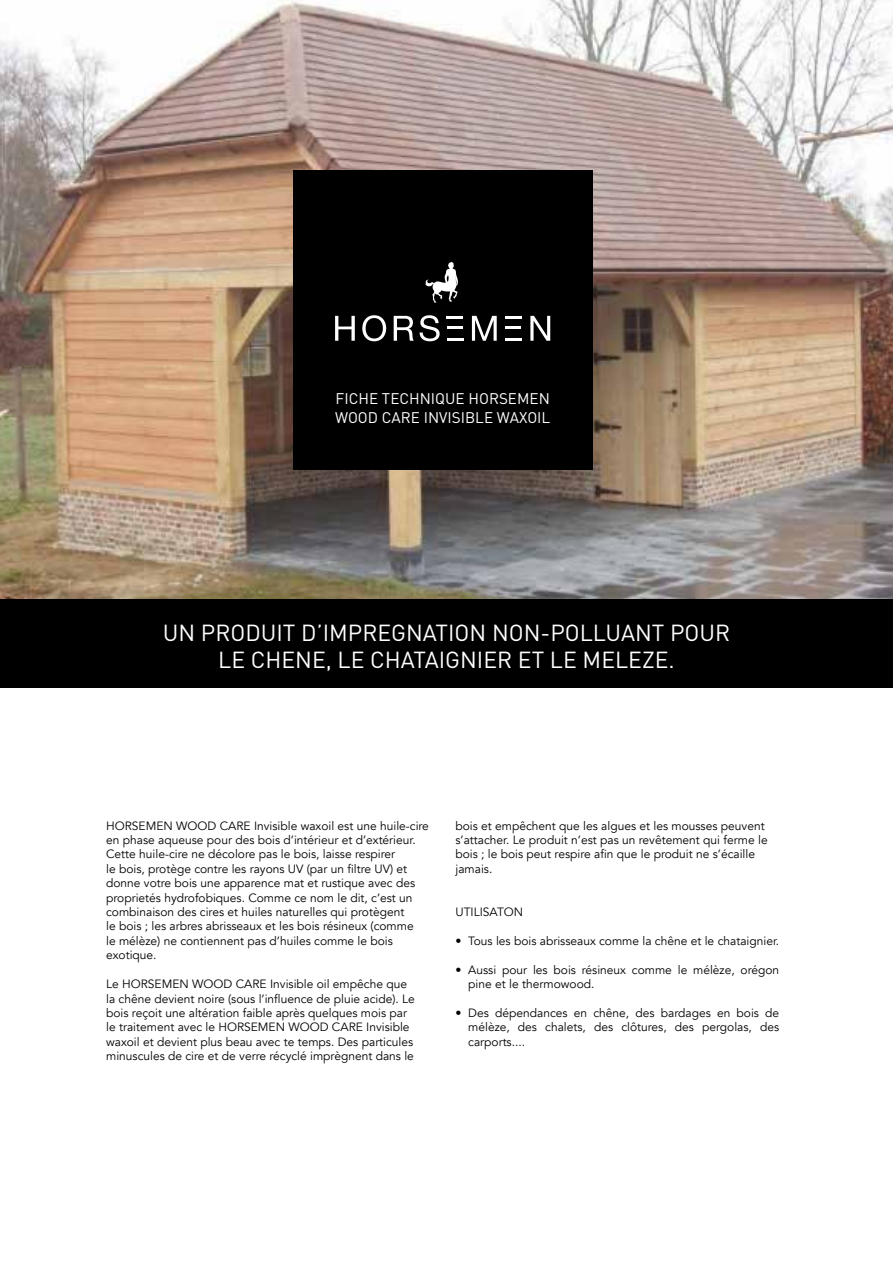
<style>
.page{position:relative;width:893px;height:1263px;background:#fff}
.page>*{position:absolute;margin:0;border:0;box-sizing:border-box;transform-origin:0 0}
.t1{font:22.95px/27.6px "DIN";color:#fff;text-align:center}
.t2{font:15.3px/18.3px "DIN";color:#fff}
.t3{font:12px/14.4px "Avenir";color:#000}
</style>
<div class="page">
<div style="left:0;top:584px;width:893px;height:103px;background:#000"></div>
<img style="left:0;top:0;width:893px;height:599px">
<div style="left:293px;top:170px;width:300px;height:300px;background:#000"></div>
<svg style="left:335px;top:316px;width:20px;height:25px"></svg>
<svg style="left:362px;top:315px;width:24px;height:26px"></svg>
<svg style="left:394px;top:316px;width:20px;height:25px"></svg>
<svg style="left:420px;top:315px;width:20px;height:26px"></svg>
<svg style="left:472px;top:316px;width:25px;height:25px"></svg>
<svg style="left:530px;top:316px;width:20px;height:25px"></svg>
<hr style="left:447px;top:338px;width:16px;height:3px;background:#fff">
<svg style="left:447px;top:327px;width:15px;height:2px"></svg>
<hr style="left:447px;top:316px;width:16px;height:3px;background:#fff">
<hr style="left:505px;top:338px;width:17px;height:3px;background:#fff">
<svg style="left:505px;top:327px;width:16px;height:2px"></svg>
<hr style="left:505px;top:316px;width:17px;height:3px;background:#fff">
<svg style="left:425px;top:262px;width:33px;height:41px"></svg>
<p class="t2" style="left:335px;top:389px;width:217px">FICHE TECHNIQUE HORSEMEN<br>WOOD CARE INVISIBLE WAXOIL</p>
<h1 class="t1" style="left:163px;top:618px;width:569px">UN PRODUIT D’IMPREGNATION NON-POLLUANT POUR<br>LE CHENE, LE CHATAIGNIER ET LE MELEZE.</h1>
<p class="t3" style="left:106px;top:818px;width:324px">HORSEMEN WOOD CARE Invisible waxoil est une huile-cire en phase aqueuse pour des bois d’intérieur et d’extérieur.<br>Cette huile-cire ne décolore pas le bois, laisse respirer<br>le bois, protège contre les rayons UV (par un filtre UV) et donne votre bois une apparence mat et rustique avec des proprietés hydrofobiques. Comme ce nom le dit, c’est un combinaison des cires et huiles naturelles qui protègent<br>le bois ; les arbres abrisseaux et les bois résineux (comme<br>le mélèze) ne contiennent pas d’huiles comme le bois exotique.</p>
<p class="t3" style="left:106px;top:977px;width:310px">Le HORSEMEN WOOD CARE Invisible oil empêche que la chêne devient noire (sous l’influence de pluie acide). Le bois reçoit une altération faible après quelques mois par le traitement avec le HORSEMEN WOOD CARE Invisible waxoil et devient plus beau avec te temps. Des particules minuscules de cire et de verre récyclé imprègnent dans le</p>
<p class="t3" style="left:455px;top:818px;width:314px">bois et empêchent que les algues et les mousses peuvent s’attacher. Le produit n’est pas un revêtement qui ferme le bois ; le bois peut respire afin que le produit ne s’écaille jamais.</p>
<p class="t3" style="left:455px;top:905px;width:69px">UTILISATON</p>
<p class="t3" style="left:455px;top:934px;width:325px">• Tous les bois abrisseaux comme la chêne et le chataignier.</p>
<p class="t3" style="left:468px;top:962px;width:313px;text-indent:-13px">• Aussi pour les bois résineux comme le mélèze, orégon pine et le thermowood.</p>
<p class="t3" style="left:468px;top:1006px;width:313px;text-align:justify;text-indent:-13px">• Des dépendances en chêne, des bardages en bois de mélèze, des chalets, des clôtures, des pergolas, des carports....</p>
</div>
